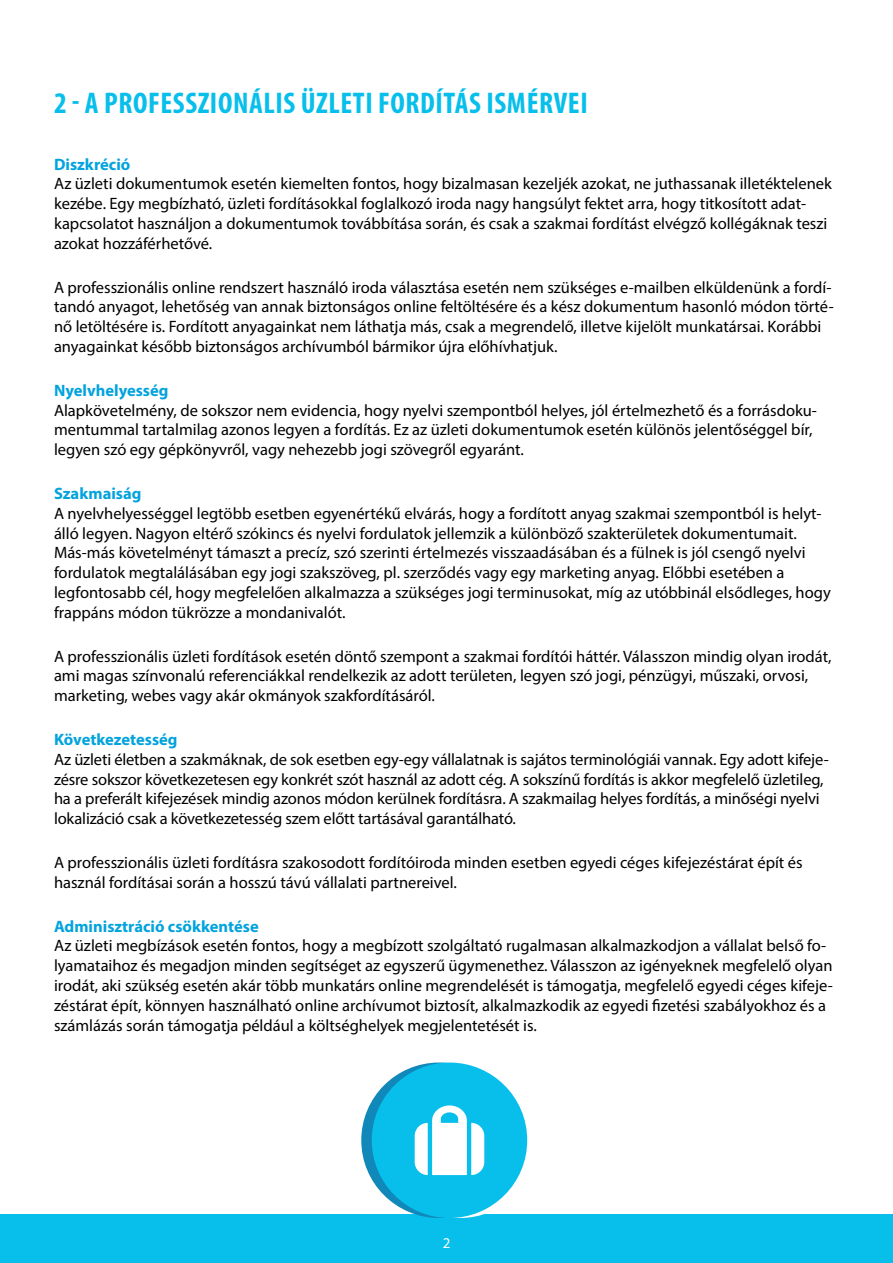
<style>
.page{position:relative;width:893px;height:1263px;background:#fff}
.page>*{position:absolute;margin:0;border:0;box-sizing:border-box;transform-origin:0 0}
.t1{font:700 condensed 30px "Myriad Pro";letter-spacing:.02em;color:#08bfeb}
.t2{font:16.5px/19.8px "Myriad Pro";color:#000}
.t3{font:15px "Myriad Pro";color:#fff}
.s1{font-weight:700;color:#03a3de}
</style>
<div class="page">
<div style="left:0;top:1214px;width:893px;height:49px;background:#08bfeb"></div>
<div style="left:382px;top:1062px;width:156px;height:156px;background:#fff;border-radius:50%"></div>
<div style="left:361px;top:1062px;width:156px;height:156px;background:#1088b9;border-radius:50%"></div>
<div style="left:372px;top:1062px;width:155px;height:156px;background:#08bfeb;border-radius:50%"></div>
<svg style="left:415px;top:1105px;width:69px;height:70px"></svg>
<p class="t1" style="left:54px;top:84px;width:535px">2 - A PROFESSZIONÁLIS ÜZLETI FORDÍTÁS ISMÉRVEI</p>
<p class="t2" style="left:54px;top:154px;width:779px"><span class="s1">Diszkréció<br></span>Az üzleti dokumentumok esetén kiemelten fontos, hogy bizalmasan kezeljék azokat, ne juthassanak illetéktelenek kezébe. Egy megbízható, üzleti fordításokkal foglalkozó iroda nagy hangsúlyt fektet arra, hogy titkosított adat&shy;kapcsolatot használjon a dokumentumok továbbítása során, és csak a szakmai fordítást elvégző kollégáknak teszi azokat hozzáférhetővé.</p>
<p class="t2" style="left:54px;top:277px;width:781px">A professzionális online rendszert használó iroda választása esetén nem szükséges e-mailben elküldenünk a fordí&shy;tandó anyagot, lehetőség van annak biztonságos online feltöltésére és a kész dokumentum hasonló módon törté&shy;nő letöltésére is. Fordított anyagainkat nem láthatja más, csak a megrendelő, illetve kijelölt munkatársai. Korábbi anyagainkat később biztonságos archívumból bármikor újra előhívhatjuk.</p>
<p class="t2" style="left:54px;top:380px;width:764px"><span class="s1">Nyelvhelyesség<br></span>Alapkövetelmény, de sokszor nem evidencia, hogy nyelvi szempontból helyes, jól értelmezhető és a forrásdoku&shy;mentummal tartalmilag azonos legyen a fordítás. Ez az üzleti dokumentumok esetén különös jelentőséggel bír, legyen szó egy gépkönyvről, vagy nehezebb jogi szövegről egyaránt.</p>
<p class="t2" style="left:54px;top:483px;width:778px"><span class="s1">Szakmaiság<br></span>A nyelvhelyességgel legtöbb esetben egyenértékű elvárás, hogy a fordított anyag szakmai szempontból is helyt&shy;álló legyen. Nagyon eltérő szókincs és nyelvi fordulatok jellemzik a különböző szakterületek dokumentumait.<br>Más-más követelményt támaszt a precíz, szó szerinti értelmezés visszaadásában és a fülnek is jól csengő nyelvi fordulatok megtalálásában egy jogi szakszöveg, pl. szerződés vagy egy marketing anyag. Előbbi esetében a legfontosabb cél, hogy megfelelően alkalmazza a szükséges jogi terminusokat, míg az utóbbinál elsődleges, hogy frappáns módon tükrözze a mondanivalót.</p>
<p class="t2" style="left:54px;top:646px;width:779px">A professzionális üzleti fordítások esetén döntő szempont a szakmai fordítói háttér. Válasszon mindig olyan irodát, ami magas színvonalú referenciákkal rendelkezik az adott területen, legyen szó jogi, pénzügyi, műszaki, orvosi, marketing, webes vagy akár okmányok szakfordításáról.</p>
<p class="t2" style="left:54px;top:729px;width:776px"><span class="s1">Következetesség<br></span>Az üzleti életben a szakmáknak, de sok esetben egy-egy vállalatnak is sajátos terminológiái vannak. Egy adott kifeje&shy;zésre sokszor következetesen egy konkrét szót használ az adott cég. A sokszínű fordítás is akkor megfelelő üzletileg, ha a preferált kifejezések mindig azonos módon kerülnek fordításra. A szakmailag helyes fordítás, a minőségi nyelvi lokalizáció csak a következetesség szem előtt tartásával garantálható.</p>
<p class="t2" style="left:54px;top:852px;width:750px">A professzionális üzleti fordításra szakosodott fordítóiroda minden esetben egyedi céges kifejezéstárat épít és használ fordításai során a hosszú távú vállalati partnereivel.</p>
<p class="t2" style="left:54px;top:916px;width:780px"><span class="s1">Adminisztráció csökkentése<br></span>Az üzleti megbízások esetén fontos, hogy a megbízott szolgáltató rugalmasan alkalmazkodjon a vállalat belső fo&shy;lyamataihoz és megadjon minden segítséget az egyszerű ügymenethez. Válasszon az igényeknek megfelelő olyan irodát, aki szükség esetén akár több munkatárs online megrendelését is támogatja, megfelelő egyedi céges kifeje&shy;zéstárat épít, könnyen használható online archívumot biztosít, alkalmazkodik az egyedi fizetési szabályokhoz és a számlázás során támogatja például a költséghelyek megjelentetését is.</p>
<p class="t3" style="left:443px;top:1233px;width:9px">2</p>
</div>
